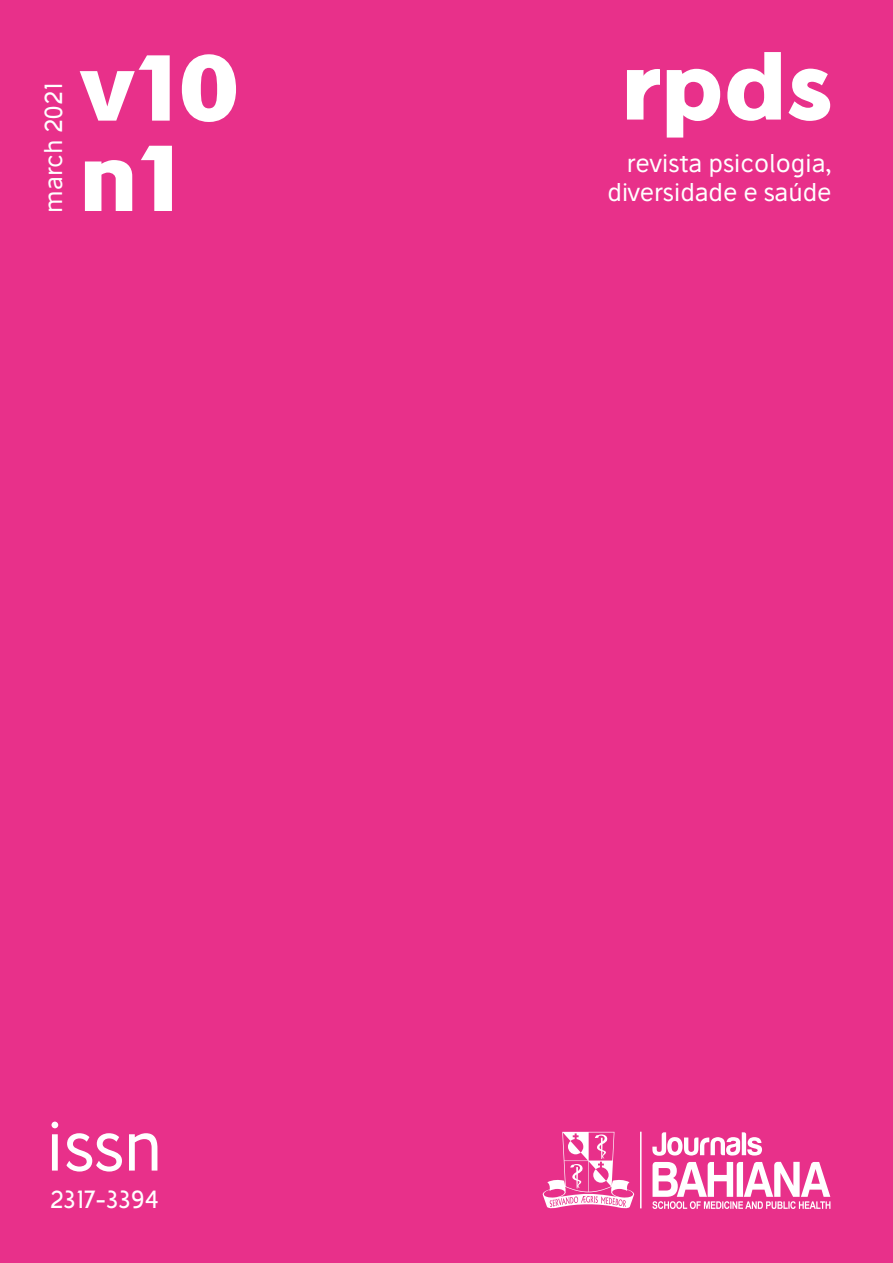
<style>
.page{position:relative;width:893px;height:1263px;background:#e8308a}
.page>*{position:absolute;margin:0;border:0;box-sizing:border-box;transform-origin:0 0}
.t1{font:700 90px "Stilu";color:#fff}
.t2{font:66px "Stilu";color:#fff}
.t3{font:24px/28.8px "Stilu";color:#fff;text-align:right}
</style>
<div class="page">
<svg style="left:652px;top:1132px;width:110px;height:24px"></svg>
<hr style="left:640px;top:1132px;width:1px;height:76px;background:#fff">
<svg style="left:652px;top:1162px;width:178px;height:47px"></svg>
<svg style="left:542px;top:1132px;width:92px;height:77px"></svg>
<p class="t3" style="left:39px;top:213px;width:132px;rotate:-90deg">march 2021</p>
<h1 class="t1" style="left:80px;top:27px;width:163px">v10</h1>
<h1 class="t1" style="left:80px;top:118px;width:102px">n1</h1>
<h2 class="t2" style="left:45px;top:1104px;width:119px">issn</h2>
<p class="t3" style="left:50px;top:1184px;width:110px">2317-3394</p>
<h1 class="t1" style="left:622px;top:26px;width:211px">rpds</h1>
<p class="t3" style="left:607px;top:149px;width:226px">revista psicologia, diversidade e saúde</p>
</div>
